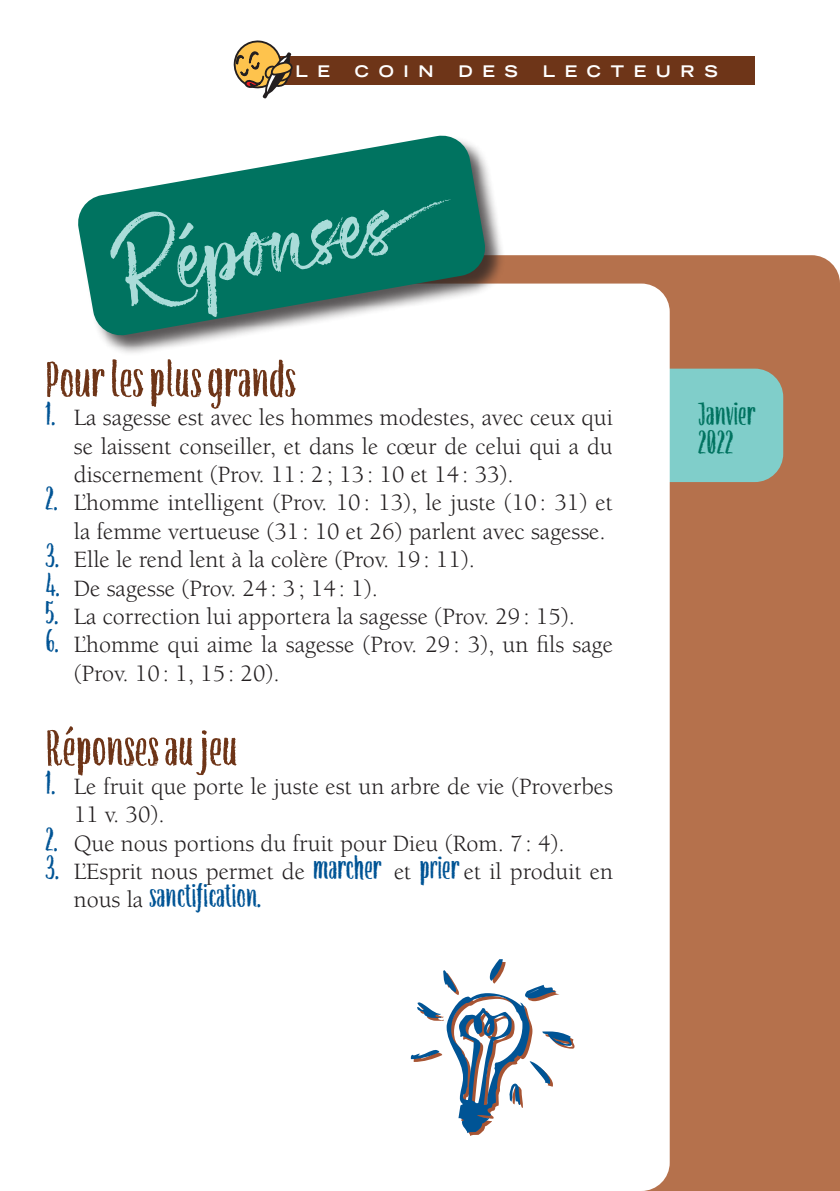
<style>
.page{position:relative;width:840px;height:1191px;background:#fff}
.page>*{position:absolute;margin:0;border:0;box-sizing:border-box;transform-origin:0 0}
.t1{font:288px "Linotype Caciocavallo";color:#005495}
.t2{font:96px "ATS Script";color:#aadcd9}
.H3_Titre_3e_niveau{font:condensed 56px "ATS Cond";color:#6e3518}
.t3{font:condensed 36px "ATS Cond";color:#005495}
.t4{font:condensed 36px/28.4px "ATS Cond";color:#007360}
.t5{font:24px/28.4px "Berkeley";color:#231f20}
.t6{font:700 expanded 16px "Trade Gothic LT Std";letter-spacing:.6em;color:#fff}
.s1{font-family:"ATS Cond";font-stretch:condensed;font-size:36px;color:#005495}
.s2{font-family:"Berkeley";font-stretch:normal;font-size:24px;color:#231f20}
</style>
<div class="page">
<div style="left:505px;top:255px;width:334px;height:936px;background:#b5714c"></div>
<div style="left:556px;top:369px;width:226px;height:113px;background:#80ceca;border-radius:28px"></div>
<svg style="left:505px;top:283px;width:164px;height:908px"></svg>
<div style="left:78px;top:135px;width:427px;height:221px;background:#231f20;opacity:.75"></div>
<svg style="left:78px;top:135px;width:409px;height:202px;fill:#007360"></svg>
<div style="left:258px;top:57px;width:496px;height:28px;background:#6e3518"></div>
<svg style="left:233px;top:40px;width:60px;height:59px"></svg>
<p class="t6" style="left:295px;top:61px;width:36px">L E</p>
<p class="t6" style="left:355px;top:61px;width:80px">COIN</p>
<p class="t6" style="left:458px;top:61px;width:61px">DES</p>
<p class="t6" style="left:542px;top:61px;width:176px">LECTEURS</p>
<h2 class="t2" style="left:105px;top:211px;width:343px;rotate:-10deg">Réponses</h2>
<p class="H3_Titre_3e_niveau" style="left:45px;top:348px;width:252px">Pour les plus grands</p>
<p class="t5" style="left:74px;top:404px;width:540px;text-align:justify;text-indent:-28px"><span class="s1">1.</span> La sagesse est avec les hommes modestes, avec ceux qui se laissent conseiller, et dans le cœur de celui qui a du discernement (Prov. 11: 2; 13: 10 et 14: 33).</p>
<p class="t5" style="left:74px;top:489px;width:540px;text-indent:-28px"><span class="s1">2.</span> L’homme intelligent (Prov. 10: 13), le juste (10: 31) et la femme vertueuse (31: 10 et 26) parlent avec sagesse.</p>
<p class="t5" style="left:45px;top:546px;width:431px"><span class="s1">3.</span> Elle le rend lent à la colère (Prov. 19: 11).</p>
<p class="t5" style="left:45px;top:574px;width:334px"><span class="s1">4.</span> De sagesse (Prov. 24: 3; 14: 1).</p>
<p class="t5" style="left:45px;top:602px;width:531px"><span class="s1">5.</span> La correction lui apportera la sagesse (Prov. 29: 15).</p>
<p class="t5" style="left:74px;top:631px;width:540px;text-indent:-28px"><span class="s1">6.</span> L’homme qui aime la sagesse (Prov. 29: 3), un fils sage (Prov. 10: 1, 15: 20).</p>
<p class="H3_Titre_3e_niveau" style="left:45px;top:716px;width:194px">Réponses au jeu</p>
<p class="t5" style="left:74px;top:772px;width:540px;text-indent:-28px"><span class="s1">1.</span> Le fruit que porte le juste est un arbre de vie (Proverbes<br>11 v. 30).</p>
<p class="t5" style="left:45px;top:829px;width:520px"><span class="s1">2.</span> Que nous portions du fruit pour Dieu (Rom. 7: 4).</p>
<p class="t5" style="left:45px;top:858px;width:568px"><span class="s1">3.</span> L’Esprit nous permet de <span class="s1">marcher</span> et <span class="s1">prier</span> et il produit en</p>
<p class="t3" style="left:74px;top:876px;width:189px"><span class="s2">nous la</span> sanctification.</p>
<h1 class="t1" style="left:414px;top:859px;width:173px">E</h1>
<h3 class="t4" style="left:697px;top:399px;width:59px">Janvier<br>2022</h3>
</div>
